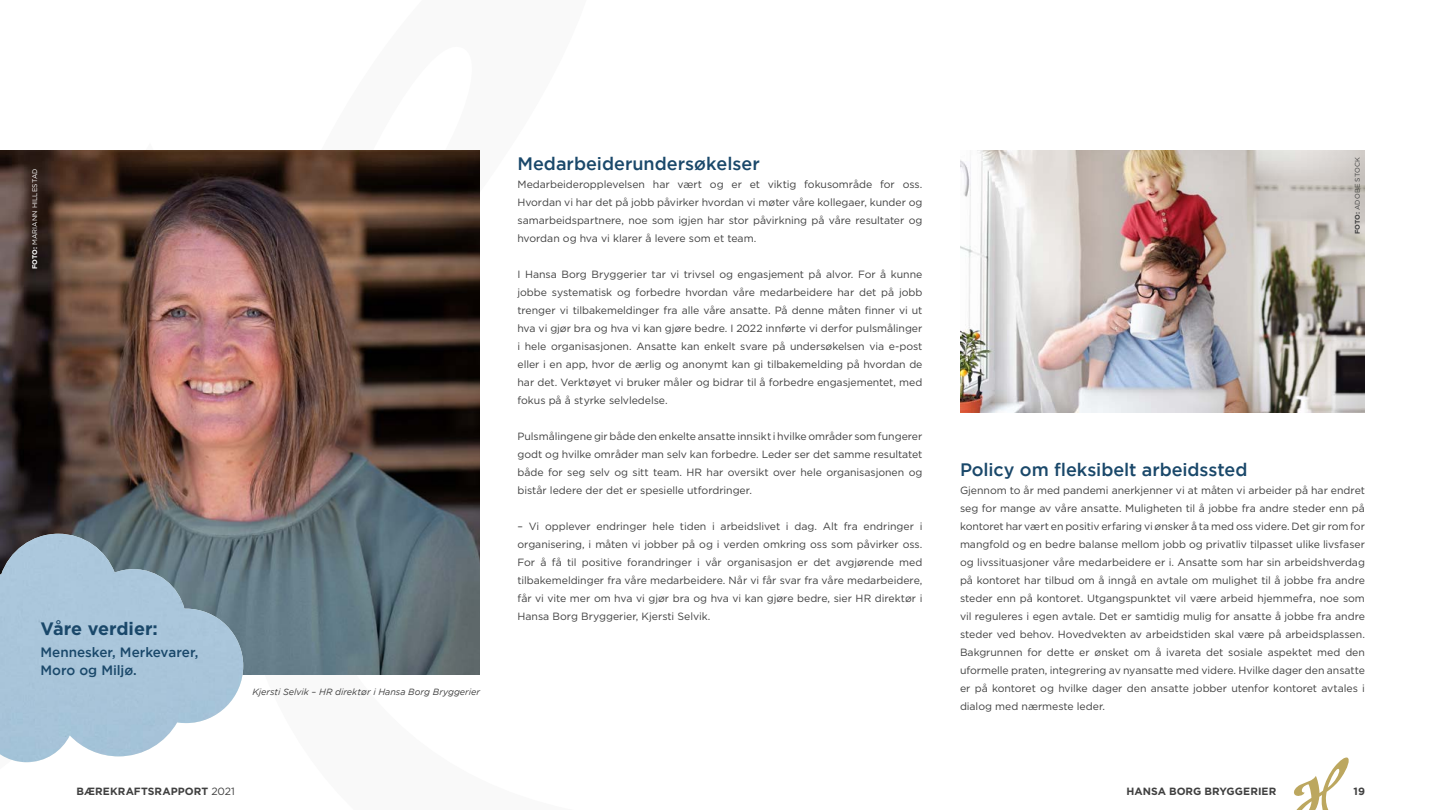
<style>
.page{position:relative;width:1440px;height:810px;background:#fff}
.page>*{position:absolute;margin:0;border:0;box-sizing:border-box;transform-origin:0 0}
.t1{font:500 18px "Gotham";color:#1a486a}
.t2{font:700 18px "Gotham";letter-spacing:-.005em;color:#1a486a}
.t3{font:500 13.5px/18px "Gotham";color:#1a486a}
.t4{font:10.5px/18px "Gotham";letter-spacing:-.005em;color:#404040;text-align:justify}
.t5{font:700 10.5px "Gotham";letter-spacing:.005em;color:#404040}
.t6{font:italic 9px "Gotham";color:#404040}
.t7{font:6.75px "Gotham";letter-spacing:.015em;color:#fff}
.t8{font:6.75px "Gotham";letter-spacing:.015em;color:#404040}
.s1{font-weight:700}
.s2{font-weight:400}
</style>
<div class="page">
<svg style="left:1294px;top:758px;width:55px;height:52px"></svg>
<img style="left:960px;top:150px;width:405px;height:262px">
<img style="left:0;top:150px;width:480px;height:525px">
<img style="left:0;top:534px;width:243px;height:228px">
<p class="t7" style="left:31px;top:269px;width:102px;rotate:-90deg"><span class="s1">FOTO:</span> MARIANN HILLESTAD</p>
<p class="t2" style="left:40px;top:617px;width:119px">Våre verdier:</p>
<p class="t3" style="left:40px;top:643px;width:159px">Mennesker, Merkevarer,<br>Moro og Miljø.</p>
<p class="t6" style="left:252px;top:687px;width:229px">Kjersti Selvik – HR direktør i Hansa Borg Bryggerier</p>
<p class="t1" style="left:518px;top:153px;width:244px">Medarbeiderundersøkelser</p>
<p class="t4" style="left:518px;top:175px;width:407px">Medarbeideropplevelsen har vært og er et viktig fokusområde for oss.<br>Hvordan vi har det på jobb påvirker hvordan vi møter våre kollegaer, kunder og samarbeidspartnere, noe som igjen har stor påvirkning på våre resultater og hvordan og hva vi klarer å levere som et team.</p>
<p class="t4" style="left:518px;top:265px;width:407px">I Hansa Borg Bryggerier tar vi trivsel og engasjement på alvor. For å kunne jobbe systematisk og forbedre hvordan våre medarbeidere har det på jobb trenger vi tilbakemeldinger fra alle våre ansatte. På denne måten finner vi ut hva vi gjør bra og hva vi kan gjøre bedre. I 2022 innførte vi derfor pulsmålinger i hele organisasjonen. Ansatte kan enkelt svare på undersøkelsen via e-post eller i en app, hvor de ærlig og anonymt kan gi tilbakemelding på hvordan de har det. Verktøyet vi bruker måler og bidrar til å forbedre engasjementet, med fokus på å styrke selvledelse.</p>
<p class="t4" style="left:518px;top:427px;width:407px">Pulsmålingene gir både den enkelte ansatte innsikt i hvilke områder som fungerer godt og hvilke områder man selv kan forbedre. Leder ser det samme resultatet både for seg selv og sitt team. HR har oversikt over hele organisasjonen og bistår ledere der det er spesielle utfordringer.</p>
<p class="t4" style="left:518px;top:517px;width:407px">– Vi opplever endringer hele tiden i arbeidslivet i dag. Alt fra endringer i organisering, i måten vi jobber på og i verden omkring oss som påvirker oss.<br>For å få til positive forandringer i vår organisasjon er det avgjørende med tilbakemeldinger fra våre medarbeidere. Når vi får svar fra våre medarbeidere, får vi vite mer om hva vi gjør bra og hva vi kan gjøre bedre, sier HR direktør i Hansa Borg Bryggerier, Kjersti Selvik.</p>
<p class="t8" style="left:1353px;top:234px;width:79px;rotate:-90deg"><span class="s1">FOTO:</span> ADOBE STOCK</p>
<p class="t1" style="left:960px;top:459px;width:289px">Policy om fleksibelt arbeidssted</p>
<p class="t4" style="left:960px;top:481px;width:407px">Gjennom to år med pandemi anerkjenner vi at måten vi arbeider på har endret seg for mange av våre ansatte. Muligheten til å jobbe fra andre steder enn på kontoret har vært en positiv erfaring vi ønsker å ta med oss videre. Det gir rom for mangfold og en bedre balanse mellom jobb og privatliv tilpasset ulike livsfaser og livssituasjoner våre medarbeidere er i. Ansatte som har sin arbeidshverdag på kontoret har tilbud om å inngå en avtale om mulighet til å jobbe fra andre steder enn på kontoret. Utgangspunktet vil være arbeid hjemmefra, noe som vil reguleres i egen avtale. Det er samtidig mulig for ansatte å jobbe fra andre steder ved behov. Hovedvekten av arbeidstiden skal være på arbeidsplassen.<br>Bakgrunnen for dette er ønsket om å ivareta det sosiale aspektet med den uformelle praten, integrering av nyansatte med videre. Hvilke dager den ansatte er på kontoret og hvilke dager den ansatte jobber utenfor kontoret avtales i dialog med nærmeste leder.</p>
<p class="t5" style="left:77px;top:785px;width:160px">BÆREKRAFTSRAPPORT <span class="s2">2021</span></p>
<p class="t5" style="left:1126px;top:785px;width:151px">HANSA BORG BRYGGERIER</p>
<p class="t5" style="left:1354px;top:785px;width:13px">19</p>
</div>
